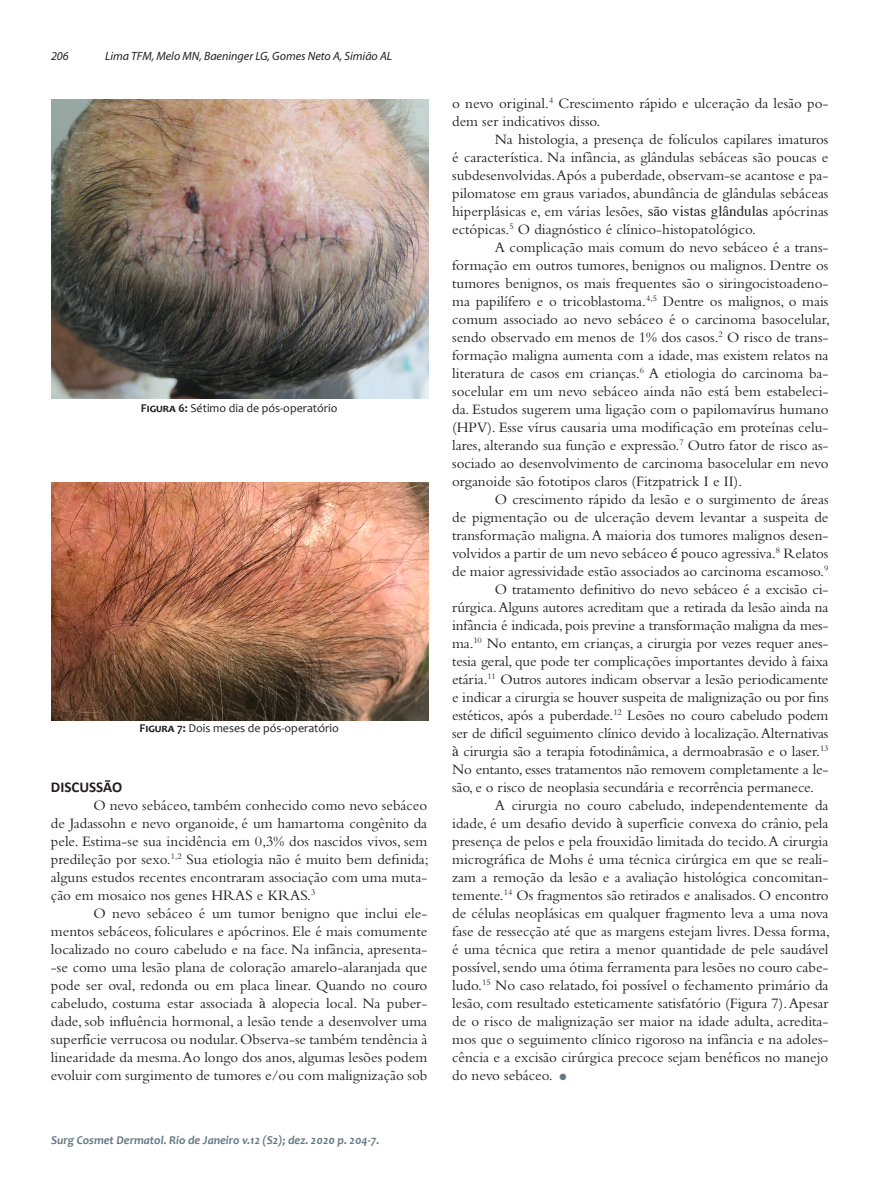
<style>
.page{position:relative;width:893px;height:1191px;background:#fff}
.page>*{position:absolute;margin:0;border:0;box-sizing:border-box;transform-origin:0 0}
.Normal1{font:15px/18px "Bembo Std";color:#231f20;text-align:justify}
.Normal1-2{font:700 15px "Calibri";color:#231f20}
.t1{font:12px "Candara";color:#231f20}
.t2{font:italic 700 12px "Candara";color:#647882}
.t3{font:italic 12px "Myriad Pro";color:#231f20}
.s1{font-weight:700}
.s2{font-family:"Times"}
.s3{color:#647882}
</style>
<div class="page">
<img style="left:51px;top:100px;width:377px;height:299px">
<img style="left:51px;top:482px;width:377px;height:238px">
<p class="t3" style="left:51px;top:49px;width:19px">206</p>
<p class="t3" style="left:105px;top:49px;width:289px">Lima TFM, Melo MN, Baeninger LG, Gomes Neto A, Simião AL</p>
<p class="t1" style="left:141px;top:400px;width:198px"><span class="s1">Figura 6:</span> Sétimo dia de pós-operatório</p>
<p class="t1" style="left:140px;top:720px;width:201px"><span class="s1">Figura 7:</span> Dois meses de pós-operatório</p>
<p class="Normal1-2" style="left:51px;top:776px;width:73px">DISCUSSÃO</p>
<p class="Normal1" style="left:51px;top:796px;width:379px;text-indent:43px">O nevo sebáceo, também conhecido como nevo sebáceo de Jadassohn e nevo organoide, é um hamartoma congênito da pele. Estima-se sua incidência em 0,3% dos nascidos vivos, sem predileção por sexo.<sup>1,2</sup> Sua etiologia não é muito bem definida; alguns estudos recentes encontraram associação com uma muta&shy;ção em mosaico nos genes HRAS e KRAS.<sup>3</sup></p>
<p class="Normal1" style="left:51px;top:904px;width:378px;text-indent:43px">O nevo sebáceo é um tumor benigno que inclui ele&shy;mentos sebáceos, foliculares e apócrinos. Ele é mais comumente localizado no couro cabeludo e na face. Na infância, apresenta--se como uma lesão plana de coloração amarelo-alaranjada que pode ser oval, redonda ou em placa linear. Quando no couro cabeludo, costuma estar associada <span class="s2">à</span> alopecia local. Na puber&shy;dade, sob influência hormonal, a lesão tende a desenvolver uma superfície verrucosa ou nodular. Observa-se também tendência à linearidade da mesma. Ao longo dos anos, algumas lesões podem evoluir com surgimento de tumores e/ou com malignização sob</p>
<p class="t2" style="left:51px;top:1133px;width:330px">Surg Cosmet Dermatol. Rio de Janeiro v.12 (S2); dez. 2020 p. 204-7.</p>
<p class="Normal1" style="left:452px;top:94px;width:378px">o nevo original.<sup>4</sup> Crescimento rápido e ulceração da lesão po&shy;dem ser indicativos disso.</p>
<p class="Normal1" style="left:452px;top:130px;width:378px;text-indent:43px">Na histologia, a presença de folículos capilares imaturos é característica. Na infância, as glândulas sebáceas são poucas e subdesenvolvidas. Após a puberdade, observam-se acantose e pa&shy;pilomatose em graus variados, abundância de glândulas sebáceas hiperplásicas e, em várias lesões, <span class="s2">são vistas glândulas</span> apócrinas ectópicas.<sup>5</sup> O diagnóstico é clínico-histopatológico.</p>
<p class="Normal1" style="left:452px;top:238px;width:379px;text-indent:43px">A complicação mais comum do nevo sebáceo é a trans&shy;formação em outros tumores, benignos ou malignos. Dentre os tumores benignos, os mais frequentes são o siringocistoadeno&shy;ma papilífero e o tricoblastoma.<sup>4,5</sup> Dentre os malignos, o mais comum associado ao nevo sebáceo é o carcinoma basocelular, sendo observado em menos de 1% dos casos.<sup>2</sup> O risco de trans&shy;formação maligna aumenta com a idade, mas existem relatos na literatura de casos em crianças.<sup>6</sup> A etiologia do carcinoma ba&shy;socelular em um nevo sebáceo ainda não está bem estabeleci&shy;da. Estudos sugerem uma ligação com o papilomavírus humano (HPV). Esse vírus causaria uma modificação em proteínas celu&shy;lares, alterando sua função e expressão.<sup>7</sup> Outro fator de risco as&shy;sociado ao desenvolvimento de carcinoma basocelular em nevo organoide são fototipos claros (Fitzpatrick I e II).</p>
<p class="Normal1" style="left:452px;top:490px;width:378px;text-indent:43px">O crescimento rápido da lesão e o surgimento de áreas de pigmentação ou de ulceração devem levantar a suspeita de transformação maligna. A maioria dos tumores malignos desen&shy;volvidos a partir de um nevo sebáceo <span class="s2">é</span> pouco agressiva.<sup>8</sup> Relatos de maior agressividade estão associados ao carcinoma escamoso.<sup>9</sup></p>
<p class="Normal1" style="left:452px;top:580px;width:378px;text-indent:43px">O tratamento definitivo do nevo sebáceo é a excisão ci&shy;rúrgica. Alguns autores acreditam que a retirada da lesão ainda na infância é indicada, pois previne a transformação maligna da mes&shy;ma.<sup>10</sup> No entanto, em crianças, a cirurgia por vezes requer anes&shy;tesia geral, que pode ter complicações importantes devido à faixa etária.<sup>11</sup> Outros autores indicam observar a lesão periodicamente e indicar a cirurgia se houver suspeita de malignização ou por fins estéticos, após a puberdade.<sup>12</sup> Lesões no couro cabeludo podem ser de difícil seguimento clínico devido à localização. Alternativas <span class="s2">à</span> cirurgia são a terapia fotodinâmica, a dermoabrasão e o laser.<sup>13<br></sup>No entanto, esses tratamentos não removem completamente a le&shy;são, e o risco de neoplasia secundária e recorrência permanece.</p>
<p class="Normal1" style="left:452px;top:796px;width:379px;text-indent:43px">A cirurgia no couro cabeludo, independentemente da idade, é um desafio devido <span class="s2">à</span> superfície convexa do crânio, pela presença de pelos e pela frouxidão limitada do tecido. A cirurgia micrográfica de Mohs é uma técnica cirúrgica em que se reali&shy;zam a remoção da lesão e a avaliação histológica concomitan&shy;temente.<sup>14</sup> Os fragmentos são retirados e analisados. O encontro de células neoplásicas em qualquer fragmento leva a uma nova fase de ressecção até que as margens estejam livres. Dessa forma, é uma técnica que retira a menor quantidade de pele saudável possível, sendo uma ótima ferramenta para lesões no couro cabe&shy;ludo.<sup>15</sup> No caso relatado, foi possível o fechamento primário da lesão, com resultado esteticamente satisfatório (Figura 7). Apesar de o risco de malignização ser maior na idade adulta, acredita&shy;mos que o seguimento clínico rigoroso na infância e na adoles&shy;cência e a excisão cirúrgica precoce sejam benéficos no manejo do nevo sebáceo. <span class="s3">●</span></p>
</div>
